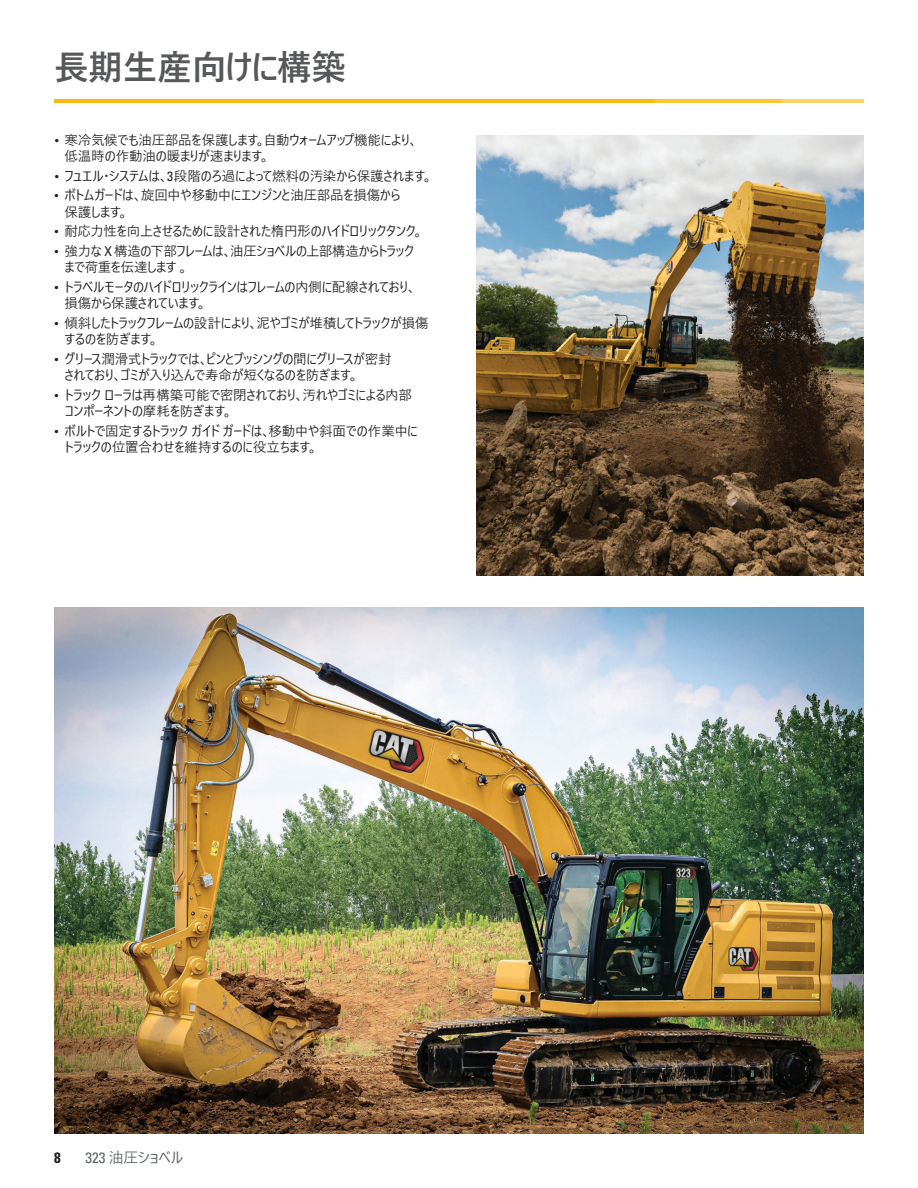
<style>
.page{position:relative;width:918px;height:1188px;background:#fff}
.page>*{position:absolute;margin:0;border:0;box-sizing:border-box;transform-origin:0 0}
.t1{font:700 34.5px "Yu Gothic UI";color:#57585a}
.t2{font:15px "Yu Gothic UI";letter-spacing:-.015em;color:#5d6163}
.t3{font:15px "Univers LTCYR 67 Bold Cond";color:#231f20}
.t4{font:13.5px/16.5px "Yu Gothic UI";letter-spacing:-.02em;color:#231f20}
.s1{font-family:"Univers LTCYR 57";font-stretch:condensed}
</style>
<div class="page">
<hr style="left:54px;top:99px;width:601px;height:4px;background:#fcba13">
<hr style="left:654px;top:99px;width:128px;height:4px;background:#fcc437">
<hr style="left:782px;top:99px;width:81px;height:4px;background:#fdd266">
<img style="left:54px;top:608px;width:809px;height:526px">
<img style="left:476px;top:135px;width:388px;height:441px">
<h1 class="t1" style="left:54px;top:47px;width:294px">長期生産向けに構築</h1>
<p class="t4" style="left:65px;top:130px;width:355px;text-indent:-11px">• 寒冷気候でも油圧部品を保護します。自動ウォームアップ機能により、低温時の作動油の暖まりが速まります。</p>
<p class="t4" style="left:54px;top:166px;width:380px">• フュエル･システムは、<span class="s1">3</span>段階のろ過によって燃料の汚染から保護されます。</p>
<p class="t4" style="left:64px;top:186px;width:338px;text-indent:-11px">• ボトムガードは、旋回中や移動中にエンジンと油圧部品を損傷から保護します。</p>
<p class="t4" style="left:54px;top:221px;width:371px">• 耐応力性を向上させるために設計された楕円形のハイドロリックタンク。</p>
<p class="t4" style="left:64px;top:241px;width:351px;text-indent:-11px">• 強力な <span class="s1">X</span> 構造の下部フレームは、油圧ショベルの上部構造からトラックまで荷重を伝達します。</p>
<p class="t4" style="left:64px;top:277px;width:354px;text-indent:-11px">• トラベルモータのハイドロリックラインはフレームの内側に配線されており、損傷から保護されています。</p>
<p class="t4" style="left:64px;top:313px;width:366px;text-indent:-11px">• 傾斜したトラックフレームの設計により、泥やゴミが堆積してトラックが損傷するのを防ぎます。</p>
<p class="t4" style="left:64px;top:349px;width:329px;text-indent:-11px">• グリース潤滑式トラックでは、ピンとブッシングの間にグリースが密封されており、ゴミが入り込んで寿命が短くなるのを防ぎます。</p>
<p class="t4" style="left:65px;top:385px;width:349px;text-indent:-11px">• トラックローラは再構築可能で密閉されており、汚れやゴミによる内部コンポーネントの摩耗を防ぎます。</p>
<p class="t4" style="left:65px;top:421px;width:355px;text-indent:-11px">• ボルトで固定するトラックガイドガードは、移動中や斜面での作業中にトラックの位置合わせを維持するのに役立ちます。</p>
<p class="t3" style="left:54px;top:1148px;width:8px">8</p>
<p class="t2" style="left:86px;top:1144px;width:99px"><span class="s1">323</span> 油圧ショベル</p>
</div>
